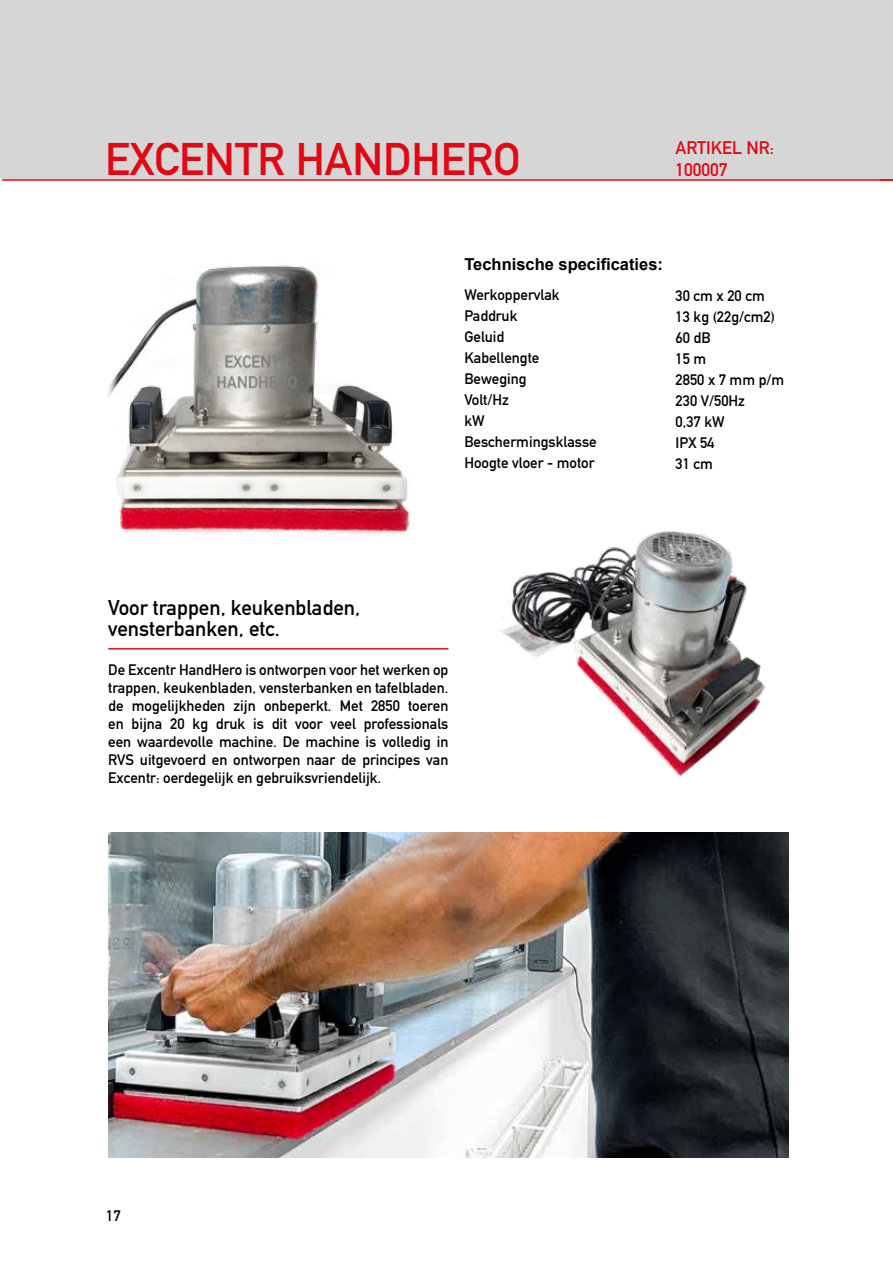
<style>
.page{position:relative;width:893px;height:1263px;background:#fff}
.page>*{position:absolute;margin:0;border:0;box-sizing:border-box;transform-origin:0 0}
.t1{font:700 45px "DIN Alternate";color:#e30613}
.t2{font:700 21px/21px "DIN Alternate";color:#000}
.t3{font:700 18px/21.6px "DIN Alternate";color:#e30613}
.t4{font:700 16.5px "Arial";color:#000}
.t5{font:700 15px/21px "DIN Alternate";color:#000}
</style>
<div class="page">
<div style="left:0;top:0;width:893px;height:179px;background:#d6d6d6"></div>
<hr style="left:108px;top:648px;width:340px;height:2px;background:#e30613">
<img style="left:108px;top:265px;width:307px;height:270px">
<img style="left:108px;top:832px;width:681px;height:326px">
<img style="left:501px;top:531px;width:265px;height:246px">
<hr style="left:2px;top:179px;width:891px;height:2px;background:#e30613">
<hr style="left:892px;top:0;width:1px;height:179px;background:#9a999a">
<svg style="left:880px;top:179px;width:13px;height:2px"></svg>
<h1 class="t1" style="left:105px;top:125px;width:417px">EXCENTR HANDHERO</h1>
<p class="t3" style="left:676px;top:136px;width:100px">ARTIKEL NR:<br>100007</p>
<p class="t4" style="left:464px;top:253px;width:200px">Technische specificaties:</p>
<p class="t5" style="left:464px;top:283px;width:134px">Werkoppervlak<br>Paddruk<br>Geluid<br>Kabellengte<br>Beweging<br>Volt/Hz<br>kW<br>Beschermingsklasse<br>Hoogte vloer - motor</p>
<p class="t5" style="left:676px;top:284px;width:110px">30 cm x 20 cm<br>13 kg (22g/cm2)<br>60 dB<br>15 m<br>2850 x 7 mm p/m<br>230 V/50Hz<br>0,37 kW<br>IPX 54<br>31 cm</p>
<h2 class="t2" style="left:108px;top:595px;width:253px">Voor trappen, keukenbladen, vensterbanken, etc.</h2>
<p class="t5" style="left:108px;top:659px;width:342px;line-height:18px;text-align:justify">De Excentr HandHero is ontworpen voor het werken op trappen, keukenbladen, vensterbanken en tafelbladen. de mogelijkheden zijn onbeperkt. Met 2850 toeren en bijna 20 kg druk is dit voor veel professionals een waardevolle machine. De machine is volledig in RVS uitgevoerd en ontworpen naar de principes van Excentr: oerdegelijk en gebruiksvriendelijk.</p>
<p class="t5" style="left:106px;top:1205px;width:16px">17</p>
</div>
